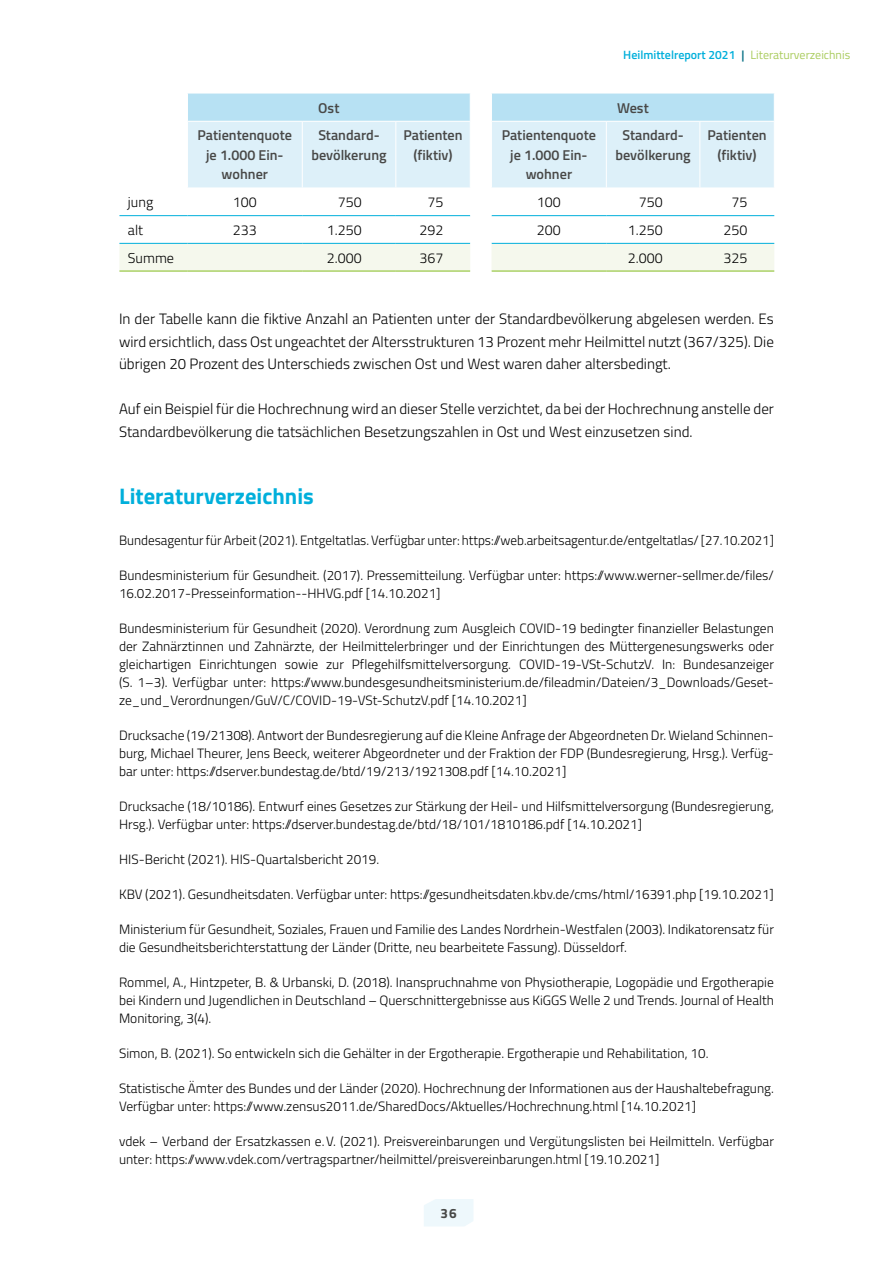
<style>
.page{position:relative;width:893px;height:1263px;background:#fff}
.page>*{position:absolute;margin:0;border:0;box-sizing:border-box;transform-origin:0 0}
.B-Inhalt_B-01_1-H1_oN{font:700 22.5px "Titillium";color:#00afdb}
.B-Inhalt_B-03_2-P-FT_mA{font:300 15px/22.5px "Titillium";color:#000;text-align:justify}
.C-Tabelle_C-03b-P-TAB_Kopf_z{font:600 14.25px/19.5px "Titillium";color:#484847;text-align:center}
.C-Tabelle_C-04-P-TAB_FT{font:300 14.25px "Titillium";color:#000}
.B-Inhalt_B-04-P-Literatur{font:300 13.5px/18px "Titillium";color:#000}
.t1{font:700 13.5px "Titillium";color:#484847}
.t2{font:600 12px "Titillium";color:#00afdb}
.s1{color:#006c82}
.s2{font-weight:400;color:#aacc5f}
</style>
<div class="page">
<svg style="left:424px;top:1199px;width:49px;height:27px"></svg>
<hr style="left:119px;top:215px;width:68px;height:1px;background:#00afdb">
<hr style="left:187px;top:215px;width:115px;height:1px;background:#00afdb">
<hr style="left:302px;top:215px;width:94px;height:1px;background:#00afdb">
<hr style="left:396px;top:215px;width:74px;height:1px;background:#00afdb">
<hr style="left:491px;top:215px;width:115px;height:1px;background:#00afdb">
<hr style="left:606px;top:215px;width:94px;height:1px;background:#00afdb">
<hr style="left:700px;top:215px;width:74px;height:1px;background:#00afdb">
<svg style="left:188px;top:94px;width:586px;height:94px;background:#d4ecf7"></svg>
<svg style="left:119px;top:243px;width:655px;height:29px;background:#eaf4e6"></svg>
<p class="t2" style="left:623px;top:45px;width:228px">Heilmittelreport 2021 <span class="s1">|</span> <span class="s2">Literaturverzeichnis</span></p>
<p class="C-Tabelle_C-03b-P-TAB_Kopf_z" style="left:318px;top:97px;width:23px">Ost</p>
<p class="C-Tabelle_C-03b-P-TAB_Kopf_z" style="left:617px;top:97px;width:33px">West</p>
<p class="C-Tabelle_C-03b-P-TAB_Kopf_z" style="left:198px;top:125px;width:96px">Patientenquote je 1.000 Ein&shy;wohner</p>
<p class="C-Tabelle_C-03b-P-TAB_Kopf_z" style="left:311px;top:125px;width:77px">Standard&shy;bevölkerung</p>
<p class="C-Tabelle_C-03b-P-TAB_Kopf_z" style="left:403px;top:125px;width:61px">Patienten (fiktiv)</p>
<p class="C-Tabelle_C-03b-P-TAB_Kopf_z" style="left:502px;top:125px;width:96px">Patientenquote je 1.000 Ein&shy;wohner</p>
<p class="C-Tabelle_C-03b-P-TAB_Kopf_z" style="left:615px;top:125px;width:77px">Standard&shy;bevölkerung</p>
<p class="C-Tabelle_C-03b-P-TAB_Kopf_z" style="left:707px;top:125px;width:61px">Patienten (fiktiv)</p>
<p class="C-Tabelle_C-04-P-TAB_FT" style="left:128px;top:192px;width:27px">jung</p>
<p class="C-Tabelle_C-04-P-TAB_FT" style="left:233px;top:192px;width:25px">100</p>
<p class="C-Tabelle_C-04-P-TAB_FT" style="left:338px;top:192px;width:25px">750</p>
<p class="C-Tabelle_C-04-P-TAB_FT" style="left:427px;top:192px;width:17px">75</p>
<p class="C-Tabelle_C-04-P-TAB_FT" style="left:537px;top:192px;width:25px">100</p>
<p class="C-Tabelle_C-04-P-TAB_FT" style="left:639px;top:192px;width:25px">750</p>
<p class="C-Tabelle_C-04-P-TAB_FT" style="left:731px;top:192px;width:17px">75</p>
<p class="C-Tabelle_C-04-P-TAB_FT" style="left:128px;top:220px;width:17px">alt</p>
<p class="C-Tabelle_C-04-P-TAB_FT" style="left:233px;top:220px;width:25px">233</p>
<p class="C-Tabelle_C-04-P-TAB_FT" style="left:327px;top:220px;width:36px">1.250</p>
<p class="C-Tabelle_C-04-P-TAB_FT" style="left:419px;top:220px;width:25px">292</p>
<p class="C-Tabelle_C-04-P-TAB_FT" style="left:537px;top:220px;width:25px">200</p>
<p class="C-Tabelle_C-04-P-TAB_FT" style="left:628px;top:220px;width:36px">1.250</p>
<p class="C-Tabelle_C-04-P-TAB_FT" style="left:723px;top:220px;width:25px">250</p>
<p class="C-Tabelle_C-04-P-TAB_FT" style="left:128px;top:247px;width:48px">Summe</p>
<p class="C-Tabelle_C-04-P-TAB_FT" style="left:327px;top:247px;width:36px">2.000</p>
<p class="C-Tabelle_C-04-P-TAB_FT" style="left:419px;top:247px;width:25px">367</p>
<p class="C-Tabelle_C-04-P-TAB_FT" style="left:628px;top:247px;width:36px">2.000</p>
<p class="C-Tabelle_C-04-P-TAB_FT" style="left:723px;top:247px;width:25px">325</p>
<p class="B-Inhalt_B-03_2-P-FT_mA" style="left:119px;top:307px;width:656px">In der Tabelle kann die fiktive Anzahl an Patienten unter der Standardbevölkerung abgelesen werden. Es wird ersichtlich, dass Ost ungeachtet der Altersstrukturen 13 Prozent mehr Heilmittel nutzt (367/325). Die übrigen 20 Prozent des Unterschieds zwischen Ost und West waren daher altersbedingt.</p>
<p class="B-Inhalt_B-03_2-P-FT_mA" style="left:119px;top:397px;width:656px">Auf ein Beispiel für die Hochrechnung wird an dieser Stelle verzichtet, da bei der Hochrechnung anstelle der<br>Standardbevölkerung die tatsächlichen Besetzungszahlen in Ost und West einzusetzen sind.</p>
<h1 class="B-Inhalt_B-01_1-H1_oN" style="left:119px;top:479px;width:196px">Literaturverzeichnis</h1>
<p class="B-Inhalt_B-04-P-Literatur" style="left:119px;top:530px;width:656px">Bundesagentur für Arbeit (2021). Entgeltatlas. Verfügbar unter: https://web.arbeitsagentur.de/entgeltatlas/ [27.10.2021]</p>
<p class="B-Inhalt_B-04-P-Literatur" style="left:119px;top:565px;width:656px">Bundesministerium für Gesundheit. (2017). Pressemitteilung. Verfügbar unter: https://www.werner-sellmer.de/files/<br>16.02.2017-Presseinformation--HHVG.pdf [14.10.2021]</p>
<p class="B-Inhalt_B-04-P-Literatur" style="left:119px;top:618px;width:656px;text-align:justify">Bundesministerium für Gesundheit (2020). Verordnung zum Ausgleich COVID-19 bedingter finanzieller Belastungen der Zahnärztinnen und Zahnärzte, der Heilmittelerbringer und der Einrichtungen des Müttergenesungswerks oder gleichartigen Einrichtungen sowie zur Pflegehilfsmittelversorgung. COVID-19-VSt-SchutzV. In: Bundesanzeiger (S. 1–3). Verfügbar unter: https://www.bundesgesundheitsministerium.de/fileadmin/Dateien/3_Downloads/Geset&shy;ze_und_Verordnungen/GuV/C/COVID-19-VSt-SchutzV.pdf [14.10.2021]</p>
<p class="B-Inhalt_B-04-P-Literatur" style="left:119px;top:725px;width:656px;text-align:justify">Drucksache (19/21308). Antwort der Bundesregierung auf die Kleine Anfrage der Abgeordneten Dr. Wieland Schinnen&shy;burg, Michael Theurer, Jens Beeck, weiterer Abgeordneter und der Fraktion der FDP (Bundesregierung, Hrsg.). Verfüg&shy;bar unter: https://dserver.bundestag.de/btd/19/213/1921308.pdf [14.10.2021]</p>
<p class="B-Inhalt_B-04-P-Literatur" style="left:119px;top:796px;width:656px">Drucksache (18/10186). Entwurf eines Gesetzes zur Stärkung der Heil- und Hilfsmittelversorgung (Bundesregierung,<br>Hrsg.). Verfügbar unter: https://dserver.bundestag.de/btd/18/101/1810186.pdf [14.10.2021]</p>
<p class="B-Inhalt_B-04-P-Literatur" style="left:119px;top:849px;width:262px">HIS-Bericht (2021). HIS-Quartalsbericht 2019.</p>
<p class="B-Inhalt_B-04-P-Literatur" style="left:119px;top:884px;width:656px">KBV (2021). Gesundheitsdaten. Verfügbar unter: https://gesundheitsdaten.kbv.de/cms/html/16391.php [19.10.2021]</p>
<p class="B-Inhalt_B-04-P-Literatur" style="left:119px;top:919px;width:656px">Ministerium für Gesundheit, Soziales, Frauen und Familie des Landes Nordrhein-Westfalen (2003). Indikatorensatz für die Gesundheitsberichterstattung der Länder (Dritte, neu bearbeitete Fassung). Düsseldorf.</p>
<p class="B-Inhalt_B-04-P-Literatur" style="left:119px;top:972px;width:656px;text-align:justify">Rommel, A., Hintzpeter, B. &amp; Urbanski, D. (2018). Inanspruchnahme von Physiotherapie, Logopädie und Ergotherapie bei Kindern und Jugendlichen in Deutschland – Querschnittergebnisse aus KiGGS Welle 2 und Trends. Journal of Health Monitoring, 3(4).</p>
<p class="B-Inhalt_B-04-P-Literatur" style="left:119px;top:1043px;width:591px">Simon, B. (2021). So entwickeln sich die Gehälter in der Ergotherapie. Ergotherapie und Rehabilitation, 10.</p>
<p class="B-Inhalt_B-04-P-Literatur" style="left:119px;top:1078px;width:656px">Statistische Ämter des Bundes und der Länder (2020). Hochrechnung der Informationen aus der Haushaltebefragung.<br>Verfügbar unter: https://www.zensus2011.de/SharedDocs/Aktuelles/Hochrechnung.html [14.10.2021]</p>
<p class="B-Inhalt_B-04-P-Literatur" style="left:119px;top:1131px;width:656px">vdek – Verband der Ersatzkassen e.V. (2021). Preisvereinbarungen und Vergütungslisten bei Heilmitteln. Verfügbar unter: https://www.vdek.com/vertragspartner/heilmittel/preisvereinbarungen.html [19.10.2021]</p>
<p class="t1" style="left:441px;top:1203px;width:18px">36</p>
</div>
